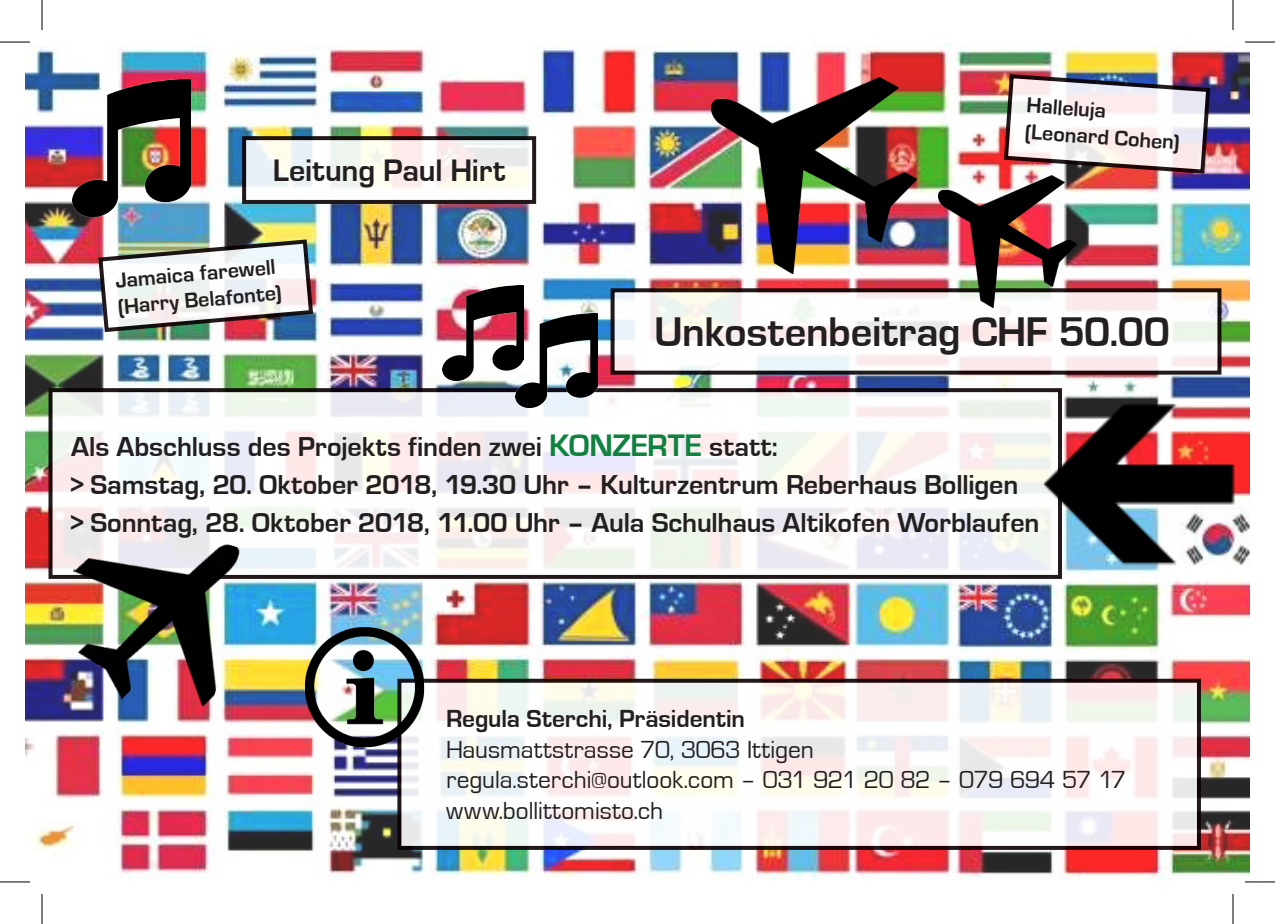
<style>
.page{position:relative;width:1275px;height:924px;background:#fff}
.page>*{position:absolute;margin:0;border:0;box-sizing:border-box;transform-origin:0 0}
.t1{font:700 42.6px "Eurostile";letter-spacing:-.005em;color:#231f20}
.t2{font:700 32px "Eurostile";letter-spacing:-.01em;color:#231f20}
.t3{font:700 28.2px "Eurostile";letter-spacing:-.005em;color:#231f20}
.t4{font:25.4px "Eurostile";color:#231f20}
.t5{font:700 25.4px "Eurostile";letter-spacing:-.005em;color:#231f20}
.t6{font:700 22px "Eurostile";color:#231f20}
.s1{font-size:32px;color:#0f823f}
</style>
<div class="page">
<img style="left:25px;top:43px;width:1225px;height:838px">
<svg style="left:242px;top:136px;width:294px;height:68px"></svg>
<svg style="left:610px;top:288px;width:611px;height:86px"></svg>
<svg style="left:49px;top:388px;width:956px;height:190px"></svg>
<svg style="left:397px;top:678px;width:804px;height:171px"></svg>
<img style="left:711px;top:77px;width:205px;height:197px">
<img style="left:938px;top:175px;width:138px;height:132px">
<img style="left:1005px;top:350px;width:245px;height:266px">
<img style="left:41px;top:503px;width:217px;height:221px">
<img style="left:96px;top:237px;width:219px;height:97px">
<img style="left:1001px;top:72px;width:211px;height:104px">
<img style="left:516px;top:313px;width:81px;height:95px">
<img style="left:442px;top:285px;width:82px;height:95px">
<img style="left:72px;top:79px;width:119px;height:137px">
<img style="left:291px;top:613px;width:146px;height:147px">
<hr style="left:0;top:880px;width:30px;height:2px;background:#fff">
<hr style="left:1245px;top:880px;width:30px;height:2px;background:#fff">
<hr style="left:0;top:42px;width:30px;height:1px;background:#000">
<hr style="left:1245px;top:42px;width:30px;height:1px;background:#000">
<hr style="left:0;top:881px;width:30px;height:1px;background:#000">
<hr style="left:1245px;top:881px;width:30px;height:1px;background:#000">
<hr style="left:42px;top:0;width:1px;height:30px;background:#000">
<hr style="left:42px;top:893px;width:1px;height:30px;background:#000">
<hr style="left:1232px;top:0;width:1px;height:30px;background:#000">
<hr style="left:1232px;top:893px;width:1px;height:30px;background:#000">
<p class="t2" style="left:273px;top:153px;width:234px">Leitung Paul Hirt</p>
<p class="t6" style="left:114px;top:268px;width:162px;rotate:-5deg">Jamaica farewell</p>
<p class="t6" style="left:117px;top:295px;width:166px;rotate:-5deg">(Harry Belafonte)</p>
<p class="t6" style="left:1027px;top:93px;width:81px;rotate:4deg">Halleluja</p>
<p class="t6" style="left:1025px;top:119px;width:157px;rotate:4deg">(Leonard Cohen)</p>
<p class="t1" style="left:654px;top:308px;width:517px">Unkostenbeitrag CHF 50.00</p>
<p class="t3" style="left:71px;top:431px;width:708px">Als Abschluss des Projekts finden zwei <span class="s1">KONZERTE</span> statt:</p>
<p class="t3" style="left:71px;top:469px;width:948px">&gt; Samstag, 20. Oktober 2018, 19.30 Uhr – Kulturzentrum Reberhaus Bolligen</p>
<p class="t3" style="left:71px;top:507px;width:969px">&gt; Sonntag, 28. Oktober 2018, 11.00 Uhr – Aula Schulhaus Altikofen Worblaufen</p>
<p class="t5" style="left:446px;top:704px;width:300px">Regula Sterchi, Präsidentin</p>
<p class="t4" style="left:446px;top:735px;width:369px">Hausmattstrasse 70, 3063 Ittigen</p>
<p class="t4" style="left:446px;top:765px;width:682px">regula.sterchi@outlook.com – 031 921 20 82 – 079 694 57 17</p>
<p class="t4" style="left:446px;top:796px;width:219px">www.bollittomisto.ch</p>
</div>
